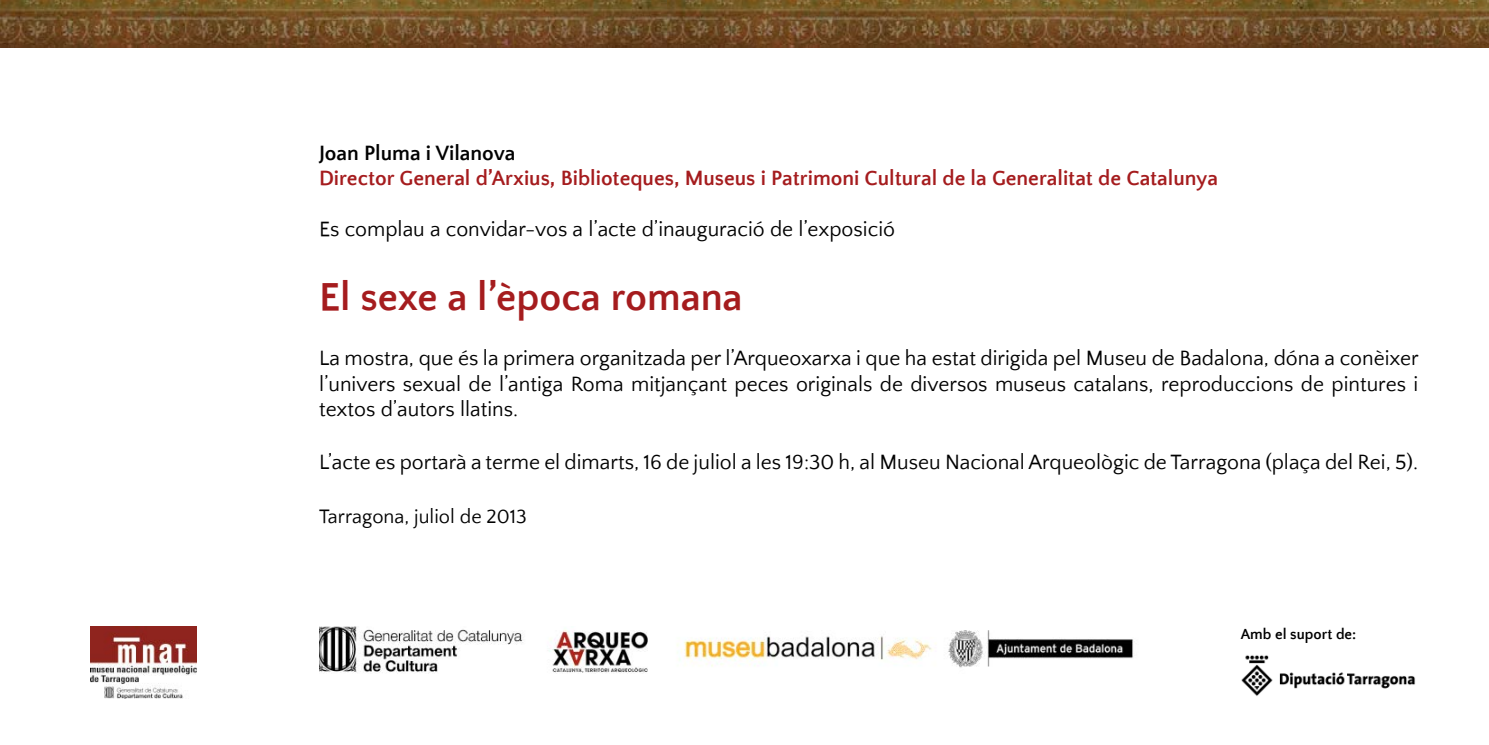
<style>
.page{position:relative;width:1489px;height:745px;background:#fff}
.page>*{position:absolute;margin:0;border:0;box-sizing:border-box;transform-origin:0 0}
.t1{font:700 40px "Quattrocento Sans";color:#a51c1e}
.t2{font:21.25px/25.5px "Quattrocento Sans";color:#000;text-align:justify}
.t3{font:700 21.25px "Quattrocento Sans";color:#a51c1e}
.t4{font:700 21.25px "Quattrocento Sans";color:#000}
.t5{font:20px "Quattrocento Sans";color:#000}
.t6{font:700 15px "Quattrocento Sans";color:#000}
</style>
<div class="page">
<img style="left:319px;top:626px;width:814px;height:47px">
<img style="left:90px;top:626px;width:106px;height:71px">
<img style="left:1241px;top:655px;width:173px;height:41px">
<img style="left:1327px;top:0;width:161px;height:47px">
<img style="left:666px;top:0;width:661px;height:47px">
<img style="left:0;top:0;width:666px;height:47px">
<p class="t4" style="left:319px;top:141px;width:198px">Joan Pluma i Vilanova</p>
<p class="t3" style="left:319px;top:167px;width:900px">Director General d’Arxius, Biblioteques, Museus i Patrimoni Cultural de la Generalitat de Catalunya</p>
<p class="t2" style="left:319px;top:217px;width:577px">Es complau a convidar-vos a l’acte d’inauguració de l’exposició</p>
<h1 class="t1" style="left:319px;top:275px;width:425px">El sexe a l’època romana</h1>
<p class="t2" style="left:319px;top:346px;width:1101px">La mostra, que és la primera organitzada per l’Arqueoxarxa i que ha estat dirigida pel Museu de Badalona, dóna a conèixer l’univers sexual de l’antiga Roma mitjançant peces originals de diversos museus catalans, reproduccions de pintures i textos d’autors llatins.</p>
<p class="t2" style="left:319px;top:449px;width:1100px">L’acte es portarà a terme el dimarts, 16 de juliol a les 19:30 h, al Museu Nacional Arqueològic de Tarragona (plaça del Rei, 5).</p>
<p class="t5" style="left:319px;top:505px;width:209px">Tarragona, juliol de 2013</p>
<p class="t6" style="left:1240px;top:625px;width:117px">Amb el suport de:</p>
</div>
